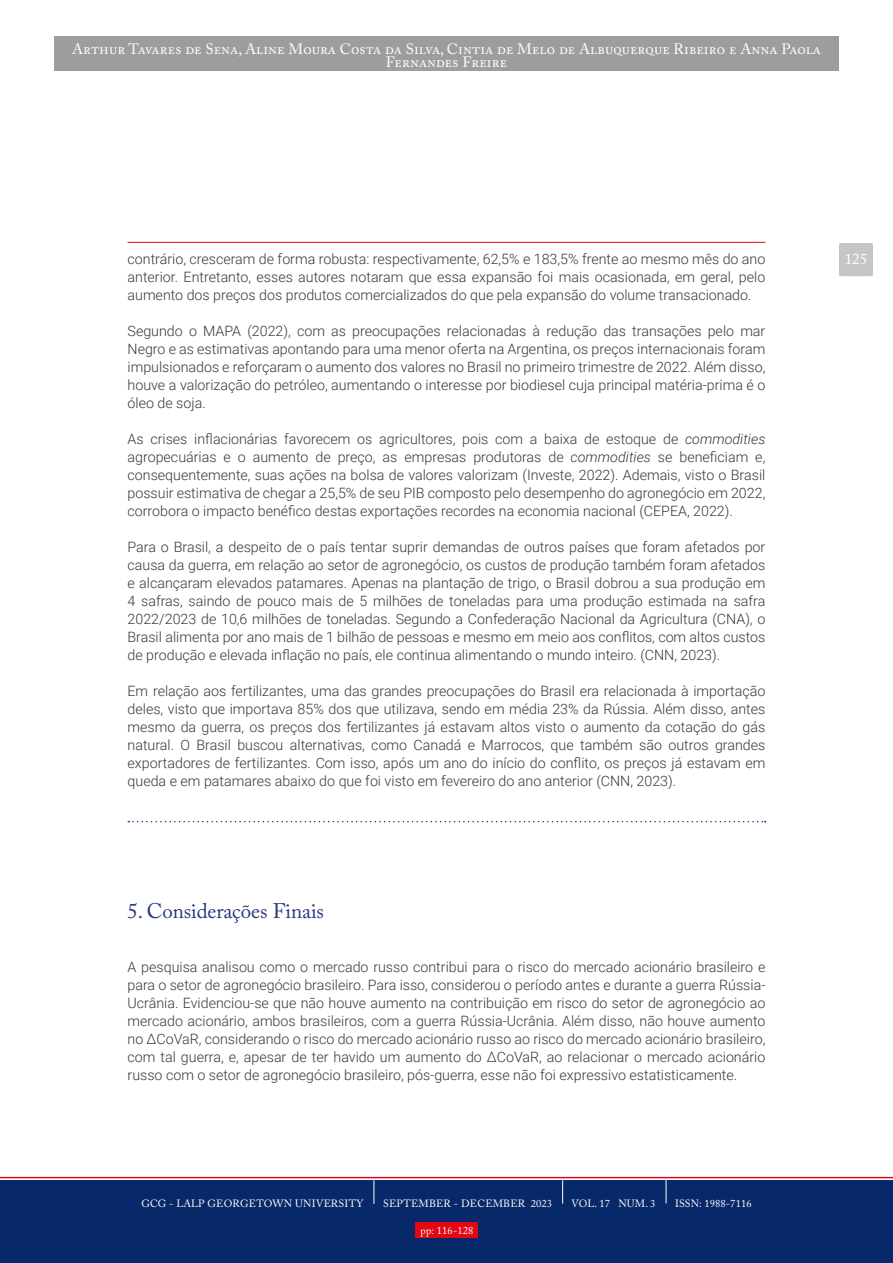
<style>
.page{position:relative;width:893px;height:1263px;background:#fff}
.page>*{position:absolute;margin:0;border:0;box-sizing:border-box;transform-origin:0 0}
.t1{font:21px "Adobe Caslon Pro";letter-spacing:-.005em;color:#283583}
.t2{font:15px/13.5px "Adobe Caslon Pro";letter-spacing:.005em;color:#fff;text-align:center}
.t3{font:300 14.25px/18px "Roboto";color:#3a3835;text-align:justify}
.t4{font:10.5px "Adobe Caslon Pro";letter-spacing:.01em;color:#fff}
.s1{font-style:italic}
</style>
<div class="page">
<div style="left:54px;top:37px;width:785px;height:34px;background:#9d9d9c"></div>
<div style="left:0;top:1180px;width:893px;height:83px;background:#082969"></div>
<div style="left:416px;top:1222px;width:62px;height:15px;background:#e30613"></div>
<div style="left:839px;top:243px;width:34px;height:33px;background:#c6c6c6;border-radius:2px"></div>
<hr style="left:128px;top:242px;width:637px;height:1px;background:#e30613">
<svg style="left:0;top:1177px;width:893px;height:27px"></svg>
<svg style="left:128px;top:821px;width:638px;height:1px"></svg>
<p class="t2" style="left:72px;top:42px;width:750px">Arthur Tavares de Sena, Aline Moura Costa da Silva, Cintia de Melo de Albuquerque Ribeiro e Anna Paola<br>Fernandes Freire</p>
<p class="t3" style="left:128px;top:250px;width:639px">contrário, cresceram de forma robusta: respectivamente, 62,5% e 183,5% frente ao mesmo mês do ano anterior. Entretanto, esses autores notaram que essa expansão foi mais ocasionada, em geral, pelo aumento dos preços dos produtos comercializados do que pela expansão do volume transacionado.</p>
<p class="t3" style="left:128px;top:322px;width:639px">Segundo o MAPA (2022), com as preocupações relacionadas à redução das transações pelo mar Negro e as estimativas apontando para uma menor oferta na Argentina, os preços internacionais foram impulsionados e reforçaram o aumento dos valores no Brasil no primeiro trimestre de 2022. Além disso, houve a valorização do petróleo, aumentando o interesse por biodiesel cuja principal matéria-prima é o óleo de soja.</p>
<p class="t3" style="left:128px;top:430px;width:639px">As crises inflacionárias favorecem os agricultores, pois com a baixa de estoque de <span class="s1">commodities </span>agropecuárias e o aumento de preço, as empresas produtoras de <span class="s1">commodities</span> se beneficiam e, consequentemente, suas ações na bolsa de valores valorizam (Investe, 2022). Ademais, visto o Brasil possuir estimativa de chegar a 25,5% de seu PIB composto pelo desempenho do agronegócio em 2022, corrobora o impacto benéfico destas exportações recordes na economia nacional (CEPEA, 2022).</p>
<p class="t3" style="left:128px;top:538px;width:639px">Para o Brasil, a despeito de o país tentar suprir demandas de outros países que foram afetados por causa da guerra, em relação ao setor de agronegócio, os custos de produção também foram afetados e alcançaram elevados patamares. Apenas na plantação de trigo, o Brasil dobrou a sua produção em 4 safras, saindo de pouco mais de 5 milhões de toneladas para uma produção estimada na safra 2022/2023 de 10,6 milhões de toneladas. Segundo a Confederação Nacional da Agricultura (CNA), o Brasil alimenta por ano mais de 1 bilhão de pessoas e mesmo em meio aos conflitos, com altos custos de produção e elevada inflação no país, ele continua alimentando o mundo inteiro. (CNN, 2023).</p>
<p class="t3" style="left:128px;top:682px;width:639px">Em relação aos fertilizantes, uma das grandes preocupações do Brasil era relacionada à importação deles, visto que importava 85% dos que utilizava, sendo em média 23% da Rússia. Além disso, antes mesmo da guerra, os preços dos fertilizantes já estavam altos visto o aumento da cotação do gás natural. O Brasil buscou alternativas, como Canadá e Marrocos, que também são outros grandes exportadores de fertilizantes. Com isso, após um ano do início do conflito, os preços já estavam em queda e em patamares abaixo do que foi visto em fevereiro do ano anterior (CNN, 2023).</p>
<h1 class="t1" style="left:128px;top:898px;width:198px">5. Considerações Finais</h1>
<p class="t3" style="left:128px;top:957px;width:639px">A pesquisa analisou como o mercado russo contribui para o risco do mercado acionário brasileiro e para o setor de agronegócio brasileiro. Para isso, considerou o período antes e durante a guerra Rússia-Ucrânia. Evidenciou-se que não houve aumento na contribuição em risco do setor de agronegócio ao mercado acionário, ambos brasileiros, com a guerra Rússia-Ucrânia. Além disso, não houve aumento no ∆CoVaR, considerando o risco do mercado acionário russo ao risco do mercado acionário brasileiro, com tal guerra, e, apesar de ter havido um aumento do ∆CoVaR, ao relacionar o mercado acionário russo com o setor de agronegócio brasileiro, pós-guerra, esse não foi expressivo estatisticamente.</p>
<p class="t4" style="left:141px;top:1197px;width:224px">GCG - LALP GEORGETOWN UNIVERSITY</p>
<p class="t4" style="left:383px;top:1197px;width:170px">SEPTEMBER - DECEMBER 2023</p>
<p class="t4" style="left:572px;top:1197px;width:85px">VOL. 17 NUM. 3</p>
<p class="t4" style="left:675px;top:1197px;width:78px">ISSN: 1988-7116</p>
<p class="t4" style="left:421px;top:1224px;width:54px">pp: 116-128</p>
<p class="t2" style="left:845px;top:252px;width:24px">125</p>
</div>
